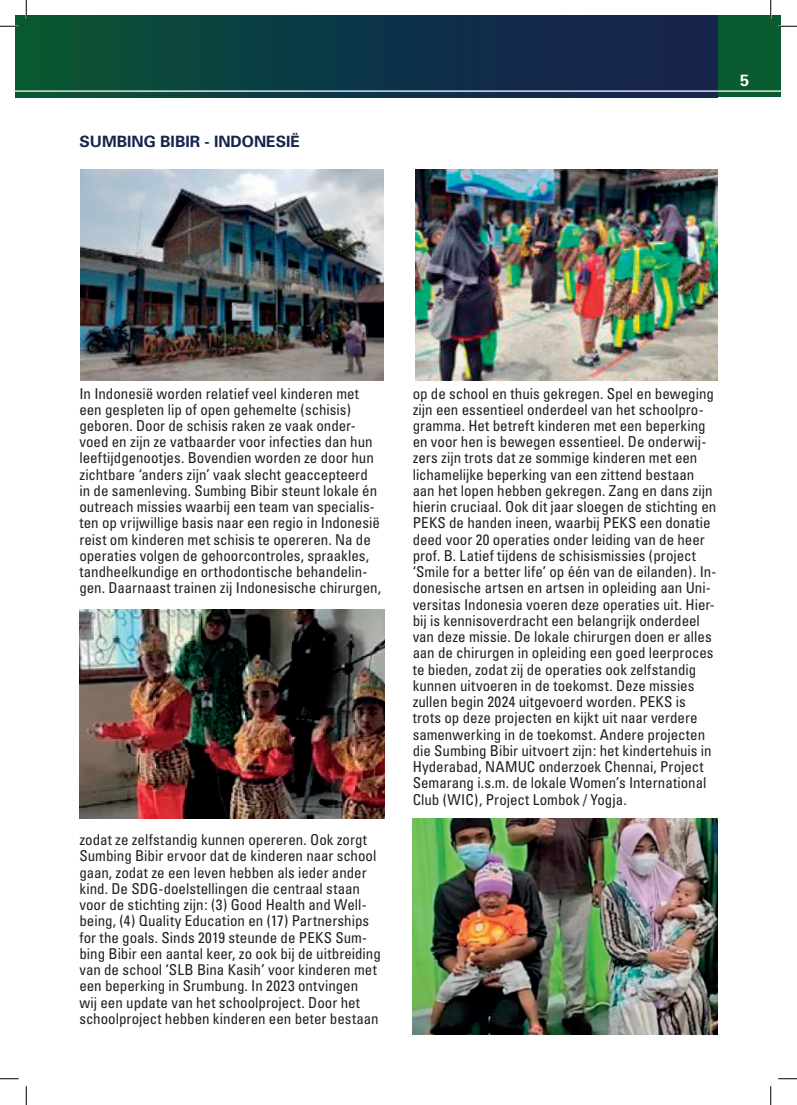
<style>
.page{position:relative;width:797px;height:1105px;background:#fff}
.page>*{position:absolute;margin:0;border:0;box-sizing:border-box;transform-origin:0 0}
.t1{font:700 16.25px "Univers";color:#fff}
.t2{font:700 15.62px "Univers";color:#17254d}
.t3{font:condensed 15px/16.2px "Univers";color:#231f20}
</style>
<div class="page">
<div style="left:717px;top:16px;width:64px;height:81px;background:#095a2f"></div>
<div style="left:26px;top:16px;width:691px;height:81px;background:linear-gradient(to right,#065236,#161d53)"></div>
<img style="left:81px;top:170px;width:302px;height:211px">
<img style="left:415px;top:170px;width:302px;height:210px">
<div style="left:16px;top:16px;width:10px;height:81px;background:#085830"></div>
<hr style="left:16px;top:90px;width:765px;height:2px;background:#fff">
<img style="left:79px;top:609px;width:305px;height:209px">
<img style="left:412px;top:818px;width:305px;height:216px">
<svg style="left:0;top:25px;width:19px;height:2px"></svg>
<svg style="left:778px;top:25px;width:19px;height:2px"></svg>
<svg style="left:0;top:1078px;width:19px;height:1px"></svg>
<svg style="left:778px;top:1078px;width:19px;height:1px"></svg>
<svg style="left:25px;top:0;width:2px;height:19px"></svg>
<svg style="left:25px;top:1086px;width:2px;height:19px"></svg>
<svg style="left:770px;top:0;width:1px;height:19px"></svg>
<svg style="left:770px;top:1086px;width:1px;height:19px"></svg>
<p class="t2" style="left:79px;top:132px;width:222px">SUMBING BIBIR - INDONESIË</p>
<p class="t1" style="left:740px;top:70px;width:11px">5</p>
<p class="t3" style="left:79px;top:385px;width:303px">In Indonesië worden relatief veel kinderen met een gespleten lip of open gehemelte (schisis) geboren. Door de schisis raken ze vaak onder&shy;voed en zijn ze vatbaarder voor infecties dan hun leeftijdgenootjes. Bovendien worden ze door hun zichtbare ‘anders zijn’ vaak slecht geaccepteerd in de samenleving. Sumbing Bibir steunt lokale én outreach missies waarbij een team van specialis&shy;ten op vrijwillige basis naar een regio in Indonesië reist om kinderen met schisis te opereren. Na de operaties volgen de gehoorcontroles, spraakles, tandheelkundige en orthodontische behandelin&shy;gen. Daarnaast trainen zij Indonesische chirurgen,</p>
<p class="t3" style="left:79px;top:831px;width:303px">zodat ze zelfstandig kunnen opereren. Ook zorgt Sumbing Bibir ervoor dat de kinderen naar school gaan, zodat ze een leven hebben als ieder ander kind. De SDG-doelstellingen die centraal staan voor de stichting zijn: (3) Good Health and Well&shy;being, (4) Quality Education en (17) Partnerships for the goals. Sinds 2019 steunde de PEKS Sum&shy;bing Bibir een aantal keer, zo ook bij de uitbreiding van de school ‘SLB Bina Kasih’ voor kinderen met een beperking in Srumbung. In 2023 ontvingen<br>wij een update van het schoolproject. Door het schoolproject hebben kinderen een beter bestaan</p>
<p class="t3" style="left:412px;top:385px;width:305px">op de school en thuis gekregen. Spel en beweging zijn een essentieel onderdeel van het schoolpro&shy;gramma. Het betreft kinderen met een beperking en voor hen is bewegen essentieel. De onderwij&shy;zers zijn trots dat ze sommige kinderen met een lichamelijke beperking van een zittend bestaan aan het lopen hebben gekregen. Zang en dans zijn hierin cruciaal. Ook dit jaar sloegen de stichting en PEKS de handen ineen, waarbij PEKS een donatie deed voor 20 operaties onder leiding van de heer prof. B. Latief tijdens de schisismissies (project ‘Smile for a better life’ op één van de eilanden). In&shy;donesische artsen en artsen in opleiding aan Uni&shy;versitas Indonesia voeren deze operaties uit. Hier&shy;bij is kennisoverdracht een belangrijk onderdeel van deze missie. De lokale chirurgen doen er alles aan de chirurgen in opleiding een goed leerproces te bieden, zodat zij de operaties ook zelfstandig kunnen uitvoeren in de toekomst. Deze missies zullen begin 2024 uitgevoerd worden. PEKS is trots op deze projecten en kijkt uit naar verdere samenwerking in de toekomst. Andere projecten die Sumbing Bibir uitvoert zijn: het kindertehuis in Hyderabad, NAMUC onderzoek Chennai, Project Semarang i.s.m. de lokale Women’s International Club (WIC), Project Lombok / Yogja.</p>
</div>
